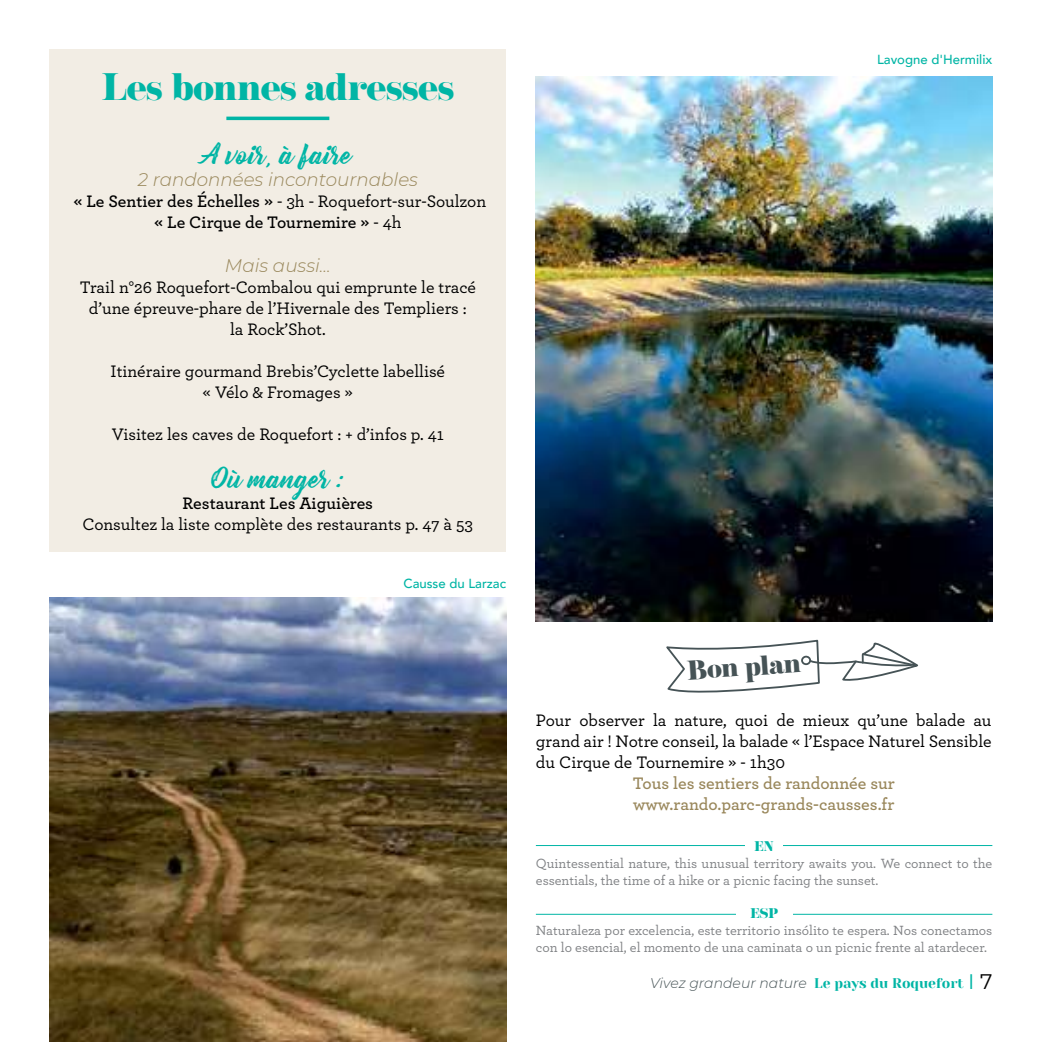
<style>
.page{position:relative;width:1042px;height:1042px;background:#fff}
.page>*{position:absolute;margin:0;border:0;box-sizing:border-box;transform-origin:0 0}
.t1{font:38.32px "NT Josefine";color:#00b5a5}
.t2{font:27.3px "NT Josefine";color:#465356}
.t3{font:25.03px "Bernadette Rough";color:#00b5a5}
.t4{font:italic 300 18.38px "Montserrat";color:#99875b}
.t5{font:500 17.5px/21px "Archer";color:#000;text-align:center}
.t6{font:600 17.5px/21px "Archer";color:#000;text-align:center}
.t7{font:600 17.5px/21px "Archer";color:#99875b}
.t8{font:500 14px/16.8px "Archer";color:#808285}
.t9{font:italic 300 14px "Montserrat";color:#465356}
.t10{font:14px "NT Josefine";color:#00b5a5}
.t11{font:500 13.12px "Avenir";color:#00b5a5}
.s1{font-weight:500}
.s2{font-family:"Yeseva One";font-weight:400;font-style:normal;color:#00b5a5}
.s3{font-weight:400;font-style:normal;font-size:21px;color:#00b5a5}
.s4{font-weight:400;font-style:normal;font-size:21px;color:#000}
</style>
<div class="page">
<div style="left:50px;top:49px;width:456px;height:502px;background:#f2ede4"></div>
<img style="left:536px;top:77px;width:456px;height:544px">
<hr style="left:536px;top:845px;width:456px;height:1px;background:#00b5a5">
<hr style="left:536px;top:914px;width:456px;height:1px;background:#00b5a5">
<div style="left:736px;top:907px;width:56px;height:15px;background:#fff"></div>
<div style="left:745px;top:838px;width:38px;height:15px;background:#fff"></div>
<img style="left:50px;top:598px;width:456px;height:444px">
<hr style="left:226px;top:117px;width:103px;height:3px;background:#00b5a5">
<svg style="left:666px;top:639px;width:253px;height:54px"></svg>
<h1 class="t1" style="left:101px;top:63px;width:354px">Les bonnes adresses</h1>
<h3 class="t3" style="left:203px;top:135px;width:151px">A voir, à faire</h3>
<p class="t4" style="left:138px;top:167px;width:282px">2 randonnées incontournables</p>
<p class="t6" style="left:73px;top:190px;width:414px">« Le Sentier des Échelles » <span class="s1">- 3h - Roquefort-sur-Soulzon </span>« Le Cirque de Tournemire » <span class="s1">- 4h</span></p>
<p class="t4" style="left:225px;top:253px;width:107px">Mais aussi...</p>
<p class="t5" style="left:80px;top:276px;width:398px">Trail n°26 Roquefort-Combalou qui emprunte le tracé d’une épreuve-phare de l’Hivernale des Templiers :<br>la Rock’Shot.</p>
<p class="t5" style="left:111px;top:360px;width:336px">Itinéraire gourmand Brebis’Cyclette labellisé « Vélo &amp; Fromages »</p>
<p class="t5" style="left:112px;top:423px;width:334px">Visitez les caves de Roquefort : + d’infos p. 41</p>
<h3 class="t3" style="left:212px;top:458px;width:133px">Où manger :</h3>
<p class="t6" style="left:183px;top:491px;width:192px">Restaurant Les Aiguières</p>
<p class="t5" style="left:83px;top:512px;width:392px">Consultez la liste complète des restaurants p. 47 à 53</p>
<p class="t11" style="left:403px;top:572px;width:104px">Causse du Larzac</p>
<p class="t11" style="left:877px;top:48px;width:117px">Lavogne d'Hermilix</p>
<h2 class="t2" style="left:686px;top:653px;width:116px;rotate:-4deg">Bon plan</h2>
<p class="t5" style="left:536px;top:708px;width:457px;text-align:justify">Pour observer la nature, quoi de mieux qu’une balade au grand air ! Notre conseil, la balade « l’Espace Naturel Sensible du Cirque de Tournemire » - 1h30</p>
<p class="t7" style="left:633px;top:771px;width:264px">Tous les sentiers de randonnée sur www.rando.parc-grands-causses.fr</p>
<p class="t10" style="left:754px;top:838px;width:21px">EN</p>
<p class="t8" style="left:536px;top:854px;width:458px">Quintessential nature, this unusual territory awaits you. We connect to the essentials, the time of a hike or a picnic facing the sunset.</p>
<p class="t10" style="left:750px;top:905px;width:29px">ESP</p>
<p class="t8" style="left:536px;top:921px;width:458px">Naturaleza por excelencia, este territorio insólito te espera. Nos conectamos con lo esencial, el momento de una caminata o un picnic frente al atardecer.</p>
<p class="t9" style="left:650px;top:973px;width:343px">Vivez grandeur nature <span class="s2">Le pays du Roquefort</span> <span class="s3">I</span> <span class="s4">7</span></p>
</div>
